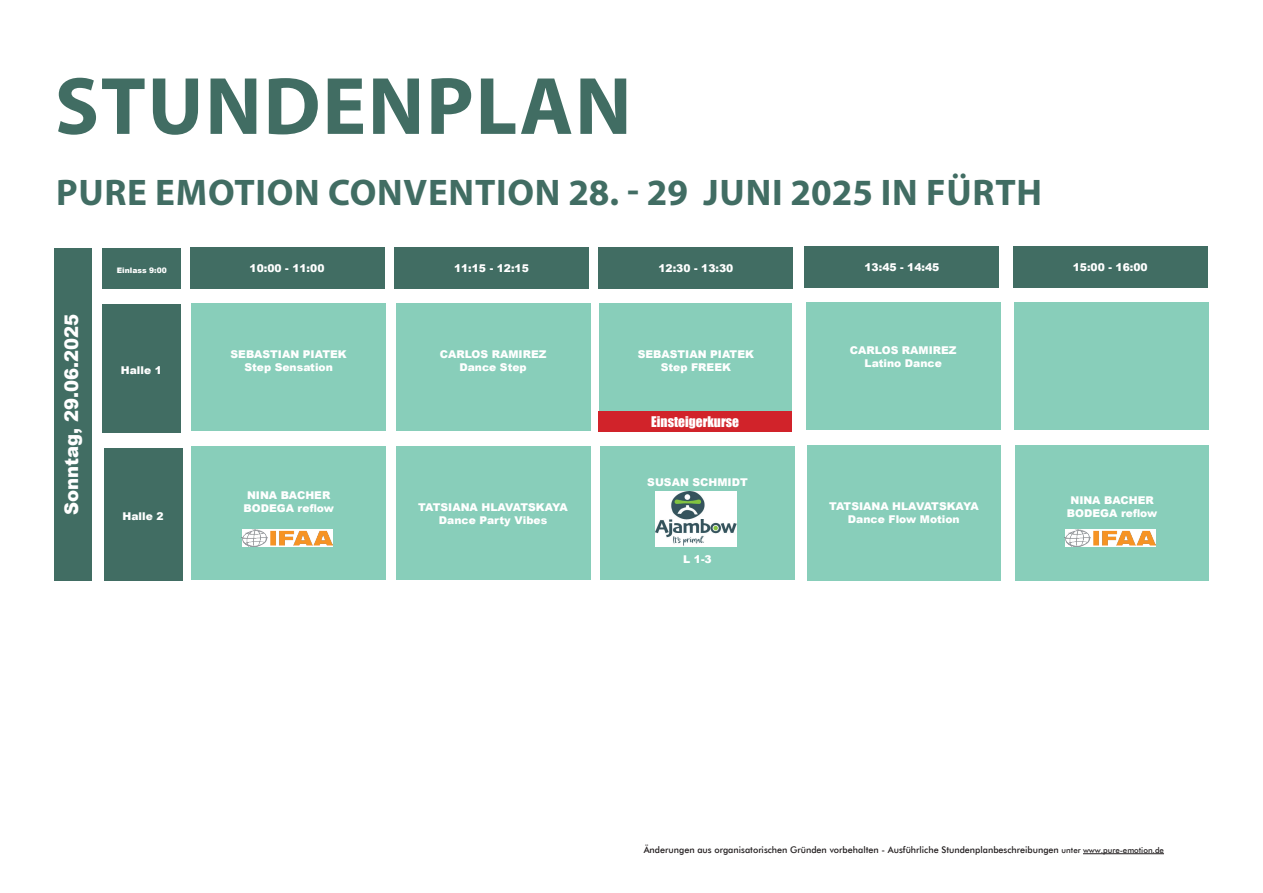
<style>
.page{position:relative;width:1263px;height:893px;background:#fff}
.page>*{position:absolute;margin:0;border:0;box-sizing:border-box;transform-origin:0 0}
.t1{font:700 82.05px "Myriad Pro";letter-spacing:.02em;color:#416d63}
.t2{font:700 37.2px "Myriad Pro";letter-spacing:.02em;color:#416d63}
.t3{font:900 18.75px "Arial";color:#fff;scale:.96 1}
.t4{font:13.5px "Impact";color:#fff}
.t5{font:900 10.65px/12.9px "Arial";color:#fff;text-align:center}
.t6{font:500 9.15px "Futura BT";color:#231f20}
.t7{font:900 7.5px "Arial";color:#fff}
.s1{font-size:8.1px}
</style>
<div class="page">
<hr style="left:1083px;top:853px;width:81px;height:1px;background:#231f20">
<div style="left:190px;top:248px;width:194px;height:41px;background:#416d63"></div>
<div style="left:102px;top:248px;width:79px;height:40px;background:#416d63"></div>
<div style="left:54px;top:248px;width:38px;height:333px;background:#416d63"></div>
<div style="left:191px;top:303px;width:195px;height:128px;background:#88ceba"></div>
<div style="left:102px;top:304px;width:79px;height:129px;background:#416d63"></div>
<div style="left:104px;top:448px;width:78px;height:133px;background:#416d63"></div>
<div style="left:191px;top:446px;width:195px;height:134px;background:#88ceba"></div>
<div style="left:600px;top:446px;width:195px;height:134px;background:#88ceba"></div>
<div style="left:806px;top:302px;width:195px;height:128px;background:#88ceba"></div>
<div style="left:1014px;top:302px;width:195px;height:128px;background:#88ceba"></div>
<div style="left:396px;top:303px;width:195px;height:128px;background:#88ceba"></div>
<div style="left:396px;top:446px;width:195px;height:134px;background:#88ceba"></div>
<div style="left:600px;top:303px;width:192px;height:129px;background:#88ceba"></div>
<div style="left:807px;top:445px;width:194px;height:136px;background:#88ceba"></div>
<div style="left:1015px;top:445px;width:194px;height:136px;background:#88ceba"></div>
<div style="left:804px;top:246px;width:195px;height:42px;background:#416d63"></div>
<div style="left:1013px;top:246px;width:195px;height:42px;background:#416d63"></div>
<div style="left:598px;top:248px;width:195px;height:41px;background:#416d63"></div>
<div style="left:394px;top:248px;width:195px;height:41px;background:#416d63"></div>
<div style="left:598px;top:412px;width:194px;height:20px;background:#d1232a"></div>
<img style="left:242px;top:529px;width:90px;height:18px">
<img style="left:1065px;top:529px;width:90px;height:18px">
<img style="left:655px;top:491px;width:81px;height:56px">
<h1 class="t1" style="left:55px;top:53px;width:578px">STUNDENPLAN</h1>
<h2 class="t2" style="left:56px;top:168px;width:987px">PURE EMOTION CONVENTION 28. - 29 JUNI 2025 IN FÜRTH</h2>
<h3 class="t3" style="left:58px;top:515px;width:211px;rotate:-90deg">SONNTAG, 29.06.2025</h3>
<p class="t7" style="left:117px;top:265px;width:51px">EINLASS 9:00</p>
<p class="t5" style="left:250px;top:262px;width:76px">10:00 - 11:00</p>
<p class="t5" style="left:231px;top:347px;width:17px">SEBAST</p>
<p class="t5" style="left:278px;top:347px;width:46px">IAN PIATEK</p>
<p class="t5" style="left:121px;top:363px;width:43px">HALLE 1</p>
<p class="t5" style="left:244px;top:360px;width:90px">STEP SENSATION</p>
<p class="t5" style="left:123px;top:509px;width:43px">HALLE 2</p>
<p class="t5" style="left:243px;top:488px;width:92px">NINA BACHER<br>BODEGA REFLOW</p>
<p class="t5" style="left:454px;top:262px;width:76px">11:15 - 12:15</p>
<p class="t5" style="left:658px;top:262px;width:76px">12:30 - 13:30</p>
<p class="t5" style="left:864px;top:261px;width:76px">13:45 - 14:45</p>
<p class="t5" style="left:1073px;top:261px;width:76px">15:00 - 16:00</p>
<p class="t5" style="left:440px;top:347px;width:62px">CARLOS RAM</p>
<p class="t5" style="left:459px;top:347px;width:89px;text-align:left;text-indent:59px">IREZ<br>DANCE STEP</p>
<p class="t5" style="left:638px;top:348px;width:17px">SEBAST</p>
<p class="t5" style="left:661px;top:348px;width:72px;text-align:right">IAN PIATEK<br>STEP FREEK</p>
<p class="t5" style="left:850px;top:344px;width:62px">CARLOS RAM</p>
<p class="t5" style="left:865px;top:344px;width:93px;text-align:left;text-indent:64px">IREZ<br>LATINO DANCE</p>
<p class="t4" style="left:651px;top:411px;width:89px">Einsteigerkurse</p>
<p class="t5" style="left:647px;top:475px;width:99px">SUSAN SCHM IDT</p>
<p class="t5" style="left:418px;top:500px;width:16px">TATS</p>
<p class="t5" style="left:448px;top:500px;width:51px">IANA HLAVATSKA</p>
<p class="t5" style="left:552px;top:500px;width:16px">YA</p>
<p class="t5" style="left:439px;top:513px;width:110px">DANCE PARTY VIBES</p>
<p class="t5" style="left:829px;top:500px;width:16px">TATS</p>
<p class="t5" style="left:859px;top:500px;width:51px">IANA HLAVATSKA</p>
<p class="t5" style="left:963px;top:500px;width:16px">YA</p>
<p class="t5" style="left:848px;top:513px;width:113px">DANCE FLOW MOTION</p>
<p class="t5" style="left:1067px;top:493px;width:92px">NINA BACHER<br>BODEGA REFLOW</p>
<p class="t5" style="left:683px;top:553px;width:30px">L 1-3</p>
<p class="t6" style="left:644px;top:844px;width:522px">Änderungen aus organisatorischen Gründen vorbehalten - Ausführliche Stundenplanbeschreibungen <span class="s1">unter www.pure-emotion.de</span></p>
</div>
